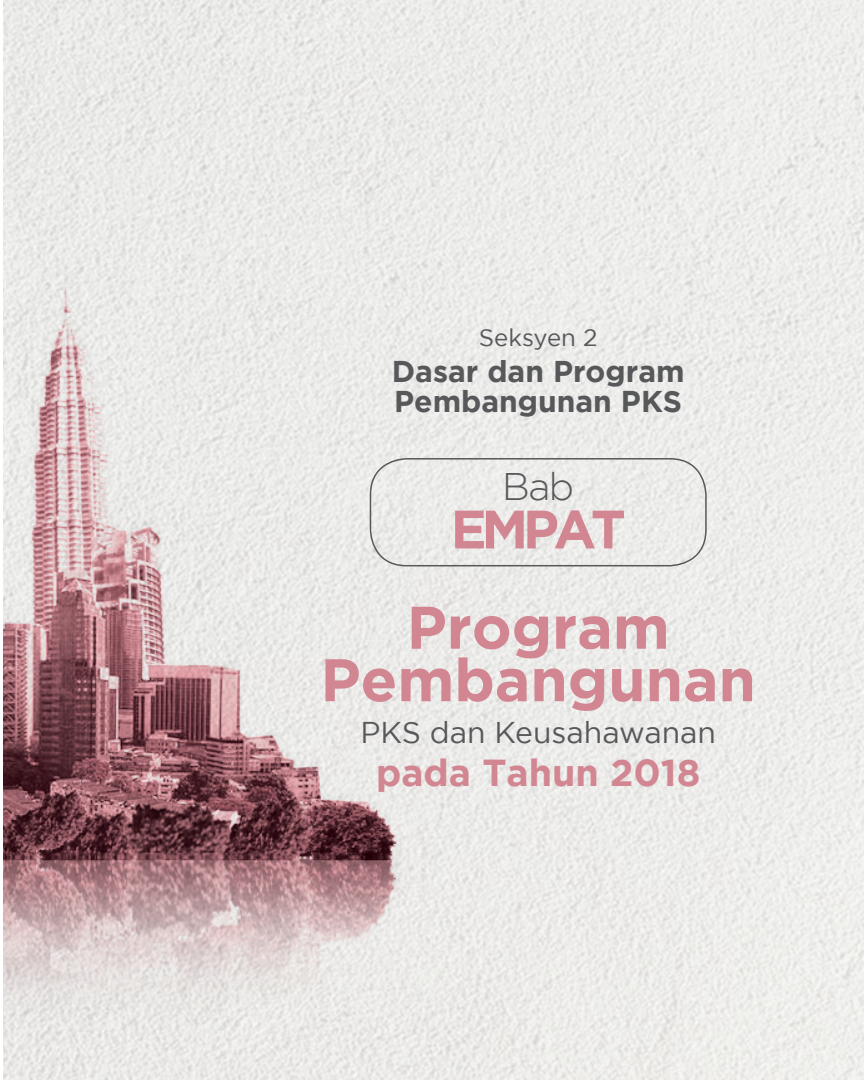
<style>
.page{position:relative;width:864px;height:1080px;background:#fff}
.page>*{position:absolute;margin:0;border:0;box-sizing:border-box;transform-origin:0 0}
.t1{font:700 60px "Gotham";color:#d28691}
.t2{font:700 54px "Gotham";letter-spacing:-.1em;color:#d28691}
.t3{font:300 38.4px "Gotham";color:#57585a}
.t4{font:700 37.5px "Gotham";color:#d28691}
.t5{font:700 30px/30px "Gotham";color:#57585a}
.t6{font:30px "Gotham";color:#57585a}
.t7{font:24px "Gotham";color:#57585a}
</style>
<div class="page">
<img style="left:3px;top:0;width:861px;height:1080px">
<div style="left:370px;top:458px;width:337px;height:108px;border:2px solid #57585a;border-radius:36px"></div>
<p class="t7" style="left:479px;top:325px;width:120px">Seksyen 2</p>
<p class="t5" style="left:392px;top:356px;width:294px">Dasar dan Program<br>Pembangunan PKS</p>
<p class="t3" style="left:502px;top:466px;width:74px">Bab</p>
<p class="t2" style="left:451px;top:498px;width:177px">EMPAT</p>
<p class="t1" style="left:407px;top:593px;width:265px">Program</p>
<p class="t1" style="left:320px;top:645px;width:437px">Pembangunan</p>
<p class="t6" style="left:360px;top:716px;width:357px">PKS dan Keusahawanan</p>
<p class="t4" style="left:376px;top:751px;width:326px">pada Tahun 2018</p>
</div>
